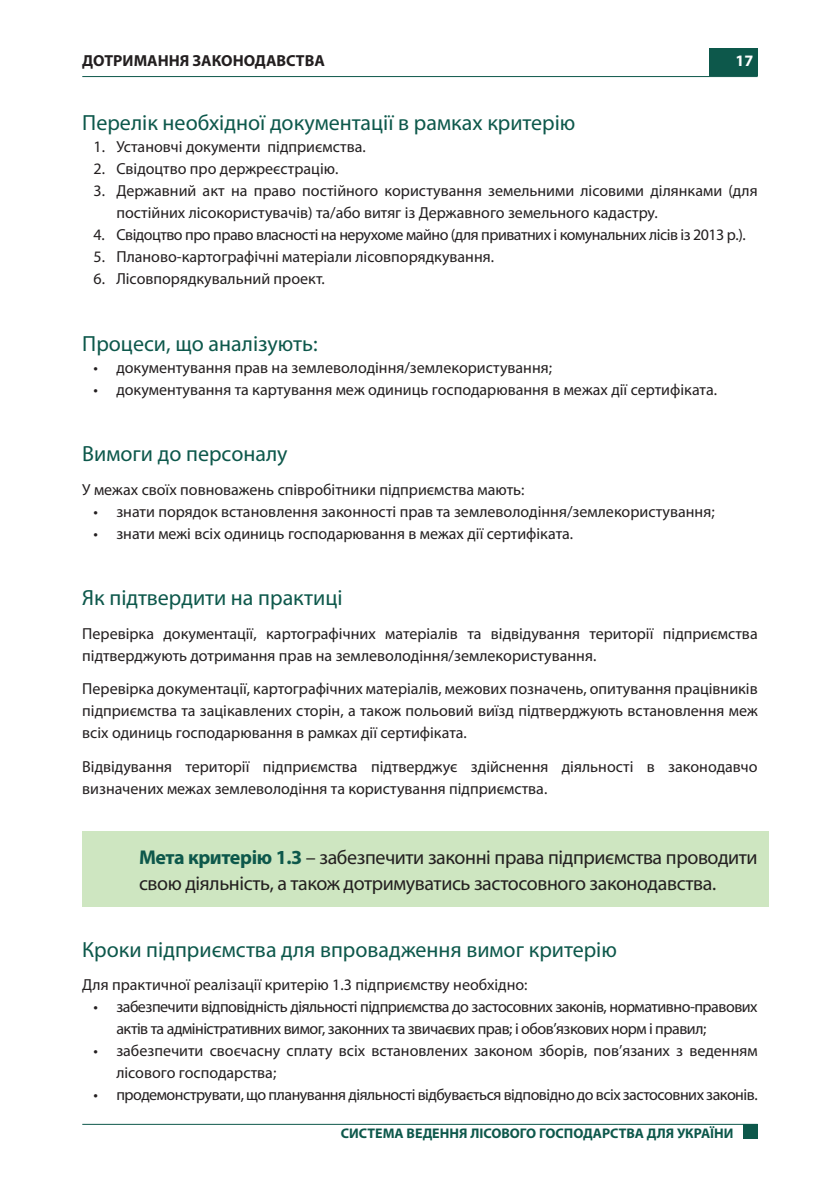
<style>
.page{position:relative;width:840px;height:1191px;background:#fff}
.page>*{position:absolute;margin:0;border:0;box-sizing:border-box;transform-origin:0 0}
.t1{font:22px "Myriad Pro";color:#0d584b}
.t2{font:20px/26px "Myriad Pro";letter-spacing:-.02em;color:#231f20}
.t3{font:16px/22px "Myriad Pro";color:#231f20}
.t4{font:16px/22px "Myriad Pro";letter-spacing:-.03em;color:#231f20}
.t5{font:700 16px "Myriad Pro";color:#231f20}
.t6{font:700 16px "Myriad Pro";color:#fff}
.t7{font:700 14px "Myriad Pro";color:#0d584b}
.s1{font-weight:700;color:#0d584b}
</style>
<div class="page">
<hr style="left:82px;top:1123px;width:675px;height:1px;background:#0d584b">
<div style="left:82px;top:831px;width:686px;height:75px;background:#cee6c1"></div>
<hr style="left:82px;top:76px;width:675px;height:1px;background:#0d584b">
<div style="left:743px;top:1124px;width:14px;height:15px;background:#0d584b"></div>
<div style="left:709px;top:48px;width:48px;height:28px;background:#0d584b"></div>
<p class="t5" style="left:82px;top:51px;width:244px">ДОТРИМАННЯ ЗАКОНОДАВСТВА</p>
<p class="t6" style="left:735px;top:51px;width:19px">17</p>
<p class="t1" style="left:82px;top:109px;width:494px">Перелік необхідної документації в рамках критерію</p>
<p class="t3" style="left:94px;top:135px;width:273px">1. Установчі документи підприємства.</p>
<p class="t3" style="left:94px;top:157px;width:246px">2. Свідоцтво про держреєстрацію.</p>
<p class="t3" style="left:116px;top:179px;width:642px;text-indent:-23px">3. Державний акт на право постійного користування земельними лісовими ділянками (для постійних лісокористувачів) та/або витяг із Державного земельного кадастру.</p>
<p class="t4" style="left:94px;top:223px;width:653px">4. Свідоцтво про право власності на нерухоме майно (для приватних і комунальних лісів із 2013 р.).</p>
<p class="t3" style="left:94px;top:245px;width:402px">5. Планово-картографічні матеріали лісовпорядкування.</p>
<p class="t3" style="left:94px;top:267px;width:232px">6. Лісовпорядкувальний проект.</p>
<p class="t1" style="left:82px;top:330px;width:237px">Процеси, що аналізують:</p>
<p class="t3" style="left:94px;top:356px;width:459px">• документування прав на землеволодіння/землекористування;</p>
<p class="t3" style="left:94px;top:378px;width:624px">• документування та картування меж одиниць господарювання в межах дії сертифіката.</p>
<p class="t1" style="left:82px;top:440px;width:207px">Вимоги до персоналу</p>
<p class="t3" style="left:82px;top:478px;width:443px">У межах своїх повноважень співробітники підприємства мають:</p>
<p class="t3" style="left:94px;top:500px;width:622px">• знати порядок встановлення законності прав та землеволодіння/землекористування;</p>
<p class="t3" style="left:94px;top:522px;width:480px">• знати межі всіх одиниць господарювання в межах дії сертифіката.</p>
<p class="t1" style="left:82px;top:584px;width:262px">Як підтвердити на практиці</p>
<p class="t3" style="left:82px;top:622px;width:676px">Перевірка документації, картографічних матеріалів та відвідування території підприємства підтверджують дотримання прав на землеволодіння/землекористування.</p>
<p class="t3" style="left:82px;top:677px;width:676px;text-align:justify">Перевірка документації, картографічних матеріалів, межових позначень, опитування працівників підприємства та зацікавлених сторін, а також польовий виїзд підтверджують встановлення меж всіх одиниць господарювання в рамках дії сертифіката.</p>
<p class="t3" style="left:82px;top:755px;width:676px">Відвідування території підприємства підтверджує здійснення діяльності в законодавчо визначених межах землеволодіння та користування підприємства.</p>
<p class="t2" style="left:139px;top:844px;width:619px"><span class="s1">Мета критерію 1.3</span> – забезпечити законні права підприємства проводити свою діяльність, а також дотримуватись застосовного законодавства.</p>
<p class="t1" style="left:82px;top:936px;width:536px">Кроки підприємства для впровадження вимог критерію</p>
<p class="t3" style="left:82px;top:973px;width:446px">Для практичної реалізації критерію 1.3 підприємству необхідно:</p>
<p class="t4" style="left:116px;top:995px;width:642px;text-indent:-23px">• забезпечити відповідність діяльності підприємства до застосовних законів, нормативно-правових актів та адміністративних вимог, законних та звичаєвих прав; і обов’язкових норм і правил;</p>
<p class="t3" style="left:116px;top:1039px;width:642px;text-indent:-23px">• забезпечити своєчасну сплату всіх встановлених законом зборів, пов’язаних з веденням лісового господарства;</p>
<p class="t4" style="left:94px;top:1083px;width:665px">• продемонструвати, що планування діяльності відбувається відповідно до всіх застосовних законів.</p>
<p class="t7" style="left:341px;top:1124px;width:394px">СИСТЕМА ВЕДЕННЯ ЛІСОВОГО ГОСПОДАРСТВА ДЛЯ УКРАЇНИ</p>
</div>
